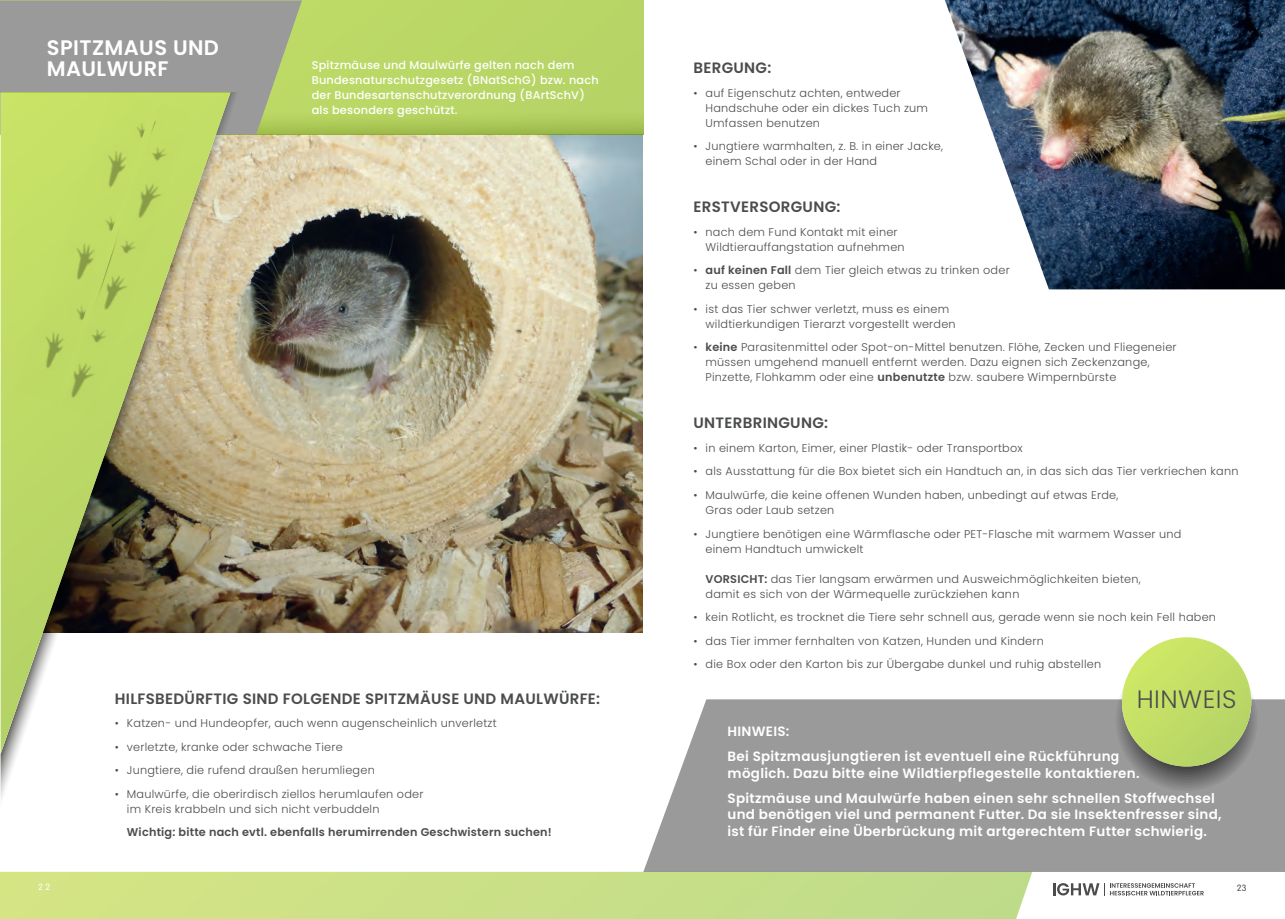
<style>
.page{position:relative;width:1285px;height:919px;background:#fff}
.page>*{position:absolute;margin:0;border:0;box-sizing:border-box;transform-origin:0 0}
.t1{font:300 25.05px "Poppins";letter-spacing:.02em;color:#4b4c4d}
.t2{font:600 21px/21px "Poppins";letter-spacing:.02em;color:#fff}
.t3{font:600 15px "Poppins";letter-spacing:.02em;color:#4b4c4d}
.t4{font:600 13.5px/25px "Poppins";letter-spacing:.02em;color:#fff}
.t5{font:300 11.25px/15px "Poppins";letter-spacing:.02em;color:#4b4c4d}
.t6{font:500 11.25px/15px "Poppins";letter-spacing:.02em;color:#fff}
.t7{font:600 11.25px "Poppins";letter-spacing:.02em;color:#4b4c4d}
.t8{font:300 9px "VAG Rounded LT";color:#fff}
.t9{font:300 9px "VAG Rounded LT";color:#4b4c4d}
.s1{font-weight:600}
</style>
<div class="page">
<img style="left:281px;top:134px;width:361px;height:498px">
<svg style="left:302px;top:0;width:341px;height:134px;background:#b7d463"></svg>
<svg style="left:0;top:0;width:302px;height:134px;background:#9c9f95"></svg>
<img style="left:945px;top:0;width:339px;height:289px">
<div style="left:643px;top:699px;width:641px;height:172px;background:#9a9a9b"></div>
<svg style="left:0;top:871px;width:1032px;height:47px;background:#c9df89"></svg>
<svg style="left:1053px;top:883px;width:150px;height:12px"></svg>
<svg style="left:1113px;top:647px;width:146px;height:146px"></svg>
<svg style="left:1115px;top:649px;width:142px;height:142px"></svg>
<div style="left:1117px;top:651px;width:138px;height:138px;background:#8b8b8c;border-radius:50%"></div>
<div style="left:1119px;top:653px;width:133px;height:134px;background:#848485;border-radius:50%"></div>
<div style="left:1121px;top:655px;width:129px;height:130px;background:#7d7d7d;border-radius:50%"></div>
<div style="left:1123px;top:657px;width:125px;height:126px;background:#757575;border-radius:50%"></div>
<div style="left:1125px;top:659px;width:121px;height:121px;background:#6d6d6d;border-radius:50%"></div>
<div style="left:1127px;top:661px;width:117px;height:117px;background:#656566;border-radius:50%"></div>
<svg style="left:1129px;top:663px;width:113px;height:113px"></svg>
<div style="left:1121px;top:637px;width:129px;height:129px;background:#c2de66;border-radius:65px"></div>
<svg style="left:1px;top:754px;width:280px;height:131px"></svg>
<svg style="left:1px;top:93px;width:280px;height:661px"></svg>
<div style="left:15px;top:88px;width:139px;height:315px;background:#c3df66"></div>
<img style="left:62px;top:104px;width:129px;height:312px">
<h2 class="t2" style="left:47px;top:38px;width:174px">SPITZMAUS UND<br>MAULWURF</h2>
<p class="t6" style="left:311px;top:58px;width:288px">Spitzmäuse und Maulwürfe gelten nach dem Bundesnaturschutzgesetz (BNatSchG) bzw. nach der Bundesartenschutzverordnung (BArtSchV) als besonders geschützt.</p>
<h3 class="t3" style="left:693px;top:59px;width:79px">BERGUNG:</h3>
<p class="t5" style="left:705px;top:85px;width:224px;text-indent:-12px">• auf Eigenschutz achten, entweder<br>Handschuhe oder ein dickes Tuch zum<br>Umfassen benutzen</p>
<p class="t5" style="left:705px;top:139px;width:239px;text-indent:-12px">• Jungtiere warmhalten, z. B. in einer Jacke, einem Schal oder in der Hand</p>
<h3 class="t3" style="left:693px;top:198px;width:148px">ERSTVERSORGUNG:</h3>
<p class="t5" style="left:705px;top:224px;width:201px;text-indent:-12px">• nach dem Fund Kontakt mit einer<br>Wildtierauffangstation aufnehmen</p>
<p class="t5" style="left:705px;top:263px;width:305px;text-indent:-12px">• <span class="s1">auf keinen Fall</span> dem Tier gleich etwas zu trinken oder zu essen geben</p>
<p class="t5" style="left:705px;top:301px;width:252px;text-indent:-12px">• ist das Tier schwer verletzt, muss es einem wildtierkundigen Tierarzt vorgestellt werden</p>
<p class="t5" style="left:705px;top:340px;width:472px;text-indent:-12px">• <span class="s1">keine</span> Parasitenmittel oder Spot-on-Mittel benutzen. Flöhe, Zecken und Fliegeneier müssen umgehend manuell entfernt werden. Dazu eignen sich Zeckenzange,<br>Pinzette, Flohkamm oder eine <span class="s1">unbenutzte</span> bzw. saubere Wimpernbürste</p>
<h3 class="t3" style="left:693px;top:414px;width:136px">UNTERBRINGUNG:</h3>
<p class="t5" style="left:693px;top:440px;width:330px">• in einem Karton, Eimer, einer Plastik- oder Transportbox</p>
<p class="t5" style="left:693px;top:464px;width:546px">• als Ausstattung für die Box bietet sich ein Handtuch an, in das sich das Tier verkriechen kann</p>
<p class="t5" style="left:705px;top:487px;width:414px;text-indent:-12px">• Maulwürfe, die keine offenen Wunden haben, unbedingt auf etwas Erde,<br>Gras oder Laub setzen</p>
<p class="t5" style="left:705px;top:526px;width:477px;text-indent:-12px">• Jungtiere benötigen eine Wärmflasche oder PET-Flasche mit warmem Wasser und einem Handtuch umwickelt</p>
<p class="t5" style="left:705px;top:571px;width:436px"><span class="s1">VORSICHT:</span> das Tier langsam erwärmen und Ausweichmöglichkeiten bieten, damit es sich von der Wärmequelle zurückziehen kann</p>
<p class="t5" style="left:693px;top:609px;width:524px">• kein Rotlicht, es trocknet die Tiere sehr schnell aus, gerade wenn sie noch kein Fell haben</p>
<p class="t5" style="left:693px;top:633px;width:352px">• das Tier immer fernhalten von Katzen, Hunden und Kindern</p>
<p class="t5" style="left:693px;top:656px;width:409px">• die Box oder den Karton bis zur Übergabe dunkel und ruhig abstellen</p>
<h3 class="t3" style="left:115px;top:689px;width:486px">HILFSBEDÜRFTIG SIND FOLGENDE SPITZMÄUSE UND MAULWÜRFE:</h3>
<p class="t5" style="left:115px;top:715px;width:383px">• Katzen- und Hundeopfer, auch wenn augenscheinlich unverletzt</p>
<p class="t5" style="left:115px;top:739px;width:229px">• verletzte, kranke oder schwache Tiere</p>
<p class="t5" style="left:115px;top:762px;width:261px">• Jungtiere, die rufend draußen herumliegen</p>
<p class="t5" style="left:127px;top:786px;width:298px;text-indent:-12px">• Maulwürfe, die oberirdisch ziellos herumlaufen oder im Kreis krabbeln und sich nicht verbuddeln</p>
<p class="t7" style="left:127px;top:825px;width:426px">Wichtig: bitte nach evtl. ebenfalls herumirrenden Geschwistern suchen!</p>
<h1 class="t1" style="left:1136px;top:684px;width:101px">HINWEIS</h1>
<p class="t4" style="left:727px;top:719px;width:394px">HINWEIS:<br>Bei Spitzmausjungtieren ist eventuell eine Rückführung</p>
<p class="t4" style="left:727px;top:760px;width:488px">möglich. Dazu bitte eine Wildtierpflegestelle kontaktieren.<br>Spitzmäuse und Maulwürfe haben einen sehr schnellen Stoffwechsel</p>
<p class="t4" style="left:727px;top:806px;width:495px;line-height:16.5px">und benötigen viel und permanent Futter. Da sie Insektenfresser sind, ist für Finder eine Überbrückung mit artgerechtem Futter schwierig.</p>
<p class="t8" style="left:38px;top:881px;width:14px">2 2</p>
<p class="t9" style="left:1236px;top:882px;width:11px">23</p>
</div>
